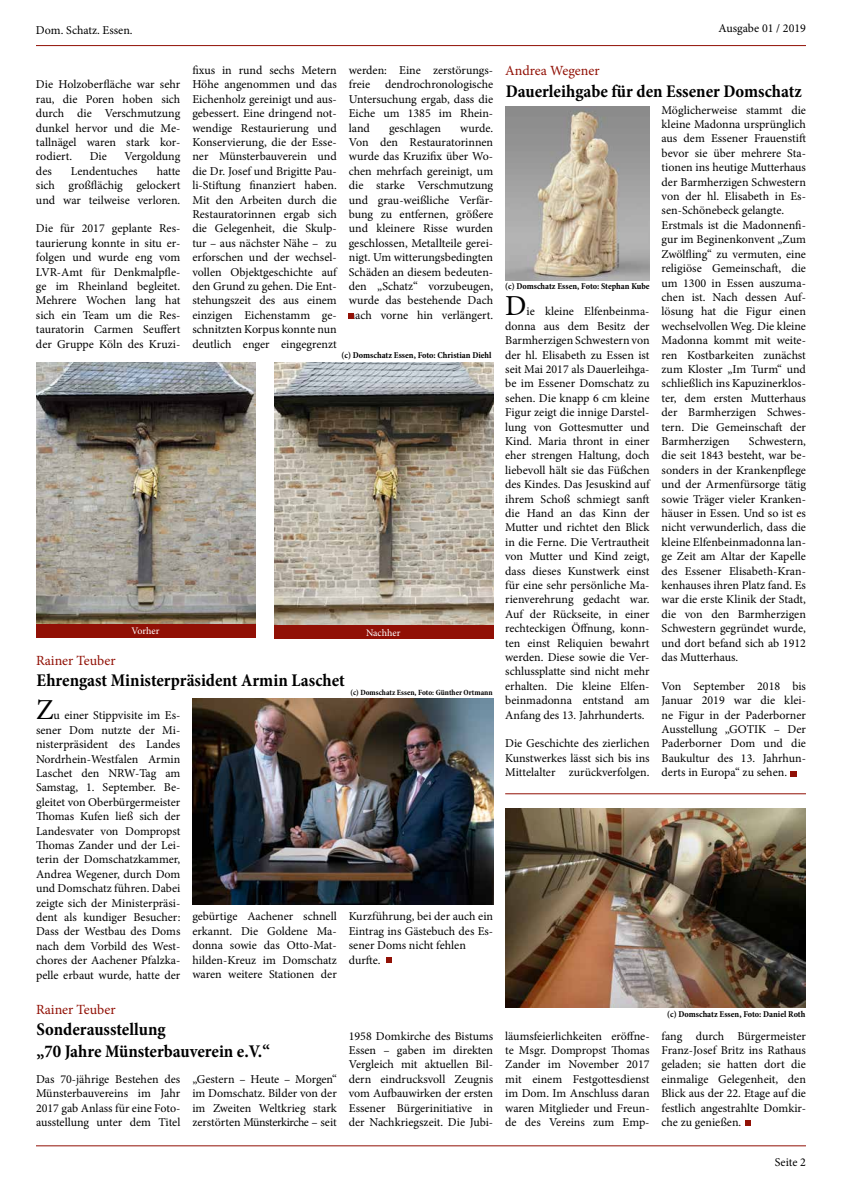
<style>
.page{position:relative;width:842px;height:1191px;background:#fff}
.page>*{position:absolute;margin:0;border:0;box-sizing:border-box;transform-origin:0 0}
.t1{font:29px "Minion Pro";color:#000}
.t2{font:700 condensed 18px/21.6px "Minion Pro";color:#000}
.t3{font:14px "Minion Pro";color:#911005}
.t4{font:12px/14.4px "Minion Pro";color:#000;text-align:justify}
.t5{font:10px "Minion Pro";letter-spacing:-.005em;color:#fff}
.t6{font:700 condensed 9px "Minion Pro";color:#000}
.t7{font:700 condensed 8px "Minion Pro";color:#000}
</style>
<div class="page">
<hr style="left:36px;top:45px;width:770px;height:1px;background:#911005">
<hr style="left:36px;top:1145px;width:770px;height:1px;background:#911005">
<img style="left:36px;top:362px;width:219px;height:263px">
<img style="left:274px;top:362px;width:219px;height:264px">
<div style="left:274px;top:626px;width:219px;height:13px;background:#911005"></div>
<div style="left:36px;top:625px;width:219px;height:13px;background:#911005"></div>
<img style="left:505px;top:107px;width:145px;height:174px">
<hr style="left:505px;top:793px;width:301px;height:1px;background:#911005">
<img style="left:192px;top:698px;width:301px;height:206px">
<img style="left:505px;top:808px;width:301px;height:199px">
<svg style="left:349px;top:314px;width:5px;height:5px"></svg>
<svg style="left:791px;top:771px;width:5px;height:5px"></svg>
<svg style="left:387px;top:958px;width:5px;height:5px"></svg>
<svg style="left:746px;top:1120px;width:5px;height:5px"></svg>
<p class="t4" style="left:36px;top:23px;width:98px">Dom. Schatz. Essen.</p>
<p class="t4" style="left:719px;top:21px;width:89px">Ausgabe 01 / 2019</p>
<p class="t4" style="left:36px;top:77px;width:146px">Die Holzoberfläche war sehr rau, die Poren hoben sich durch die Verschmutzung dunkel hervor und die Me&shy;tallnägel waren stark kor&shy;rodiert.</p>
<p class="t4" style="left:90px;top:149px;width:19px">Die</p>
<p class="t4" style="left:124px;top:149px;width:57px">Vergoldung</p>
<p class="t4" style="left:36px;top:164px;width:146px;text-indent:121px">hatte sich großflächig gelockert und war teilweise verloren.</p>
<p class="t4" style="left:36px;top:221px;width:146px">Die für 2017 geplante Res&shy;taurierung konnte in situ er&shy;folgen und wurde eng vom LVR-Amt für Denkmalpfle&shy;ge im Rheinland begleitet.<br>Mehrere Wochen lang hat sich ein Team um die Res&shy;tauratorin Carmen Seuffert der Gruppe Köln des Kruzi-</p>
<p class="t4" style="left:36px;top:164px;width:17px">des</p>
<p class="t4" style="left:71px;top:164px;width:68px">Lendentuches</p>
<p class="t4" style="left:192px;top:63px;width:146px">fixus in rund sechs Metern Höhe angenommen und das Eichenholz gereinigt und aus&shy;gebessert. Eine dringend not&shy;wendige Restaurierung und Konservierung, die der Esse&shy;ner Münsterbauverein und die Dr. Josef und Brigitte Pau&shy;li-Stiftung finanziert haben.<br>Mit den Arbeiten durch die Restauratorinnen ergab sich die Gelegenheit, die Skulp&shy;tur – aus nächster Nähe – zu erforschen und der wechsel&shy;vollen Objektgeschichte auf den Grund zu gehen. Die Ent&shy;stehungszeit des aus einem einzigen Eichenstamm ge&shy;schnitzten Korpus konnte nun deutlich enger eingegrenzt</p>
<p class="t4" style="left:349px;top:63px;width:146px">werden: Eine zerstörungs&shy;freie dendrochronologische Untersuchung ergab, dass die Eiche um 1385 im Rhein&shy;land</p>
<p class="t4" style="left:349px;top:121px;width:146px;text-indent:111px">wurde.<br>Von den Restauratorinnen wurde das Kruzifix über Wo&shy;chen mehrfach gereinigt, um die starke Verschmutzung und grau-weißliche Verfär&shy;bung zu entfernen, größere und kleinere Risse wurden geschlossen, Metallteile gerei&shy;nigt. Um witterungsbedingten Schäden an diesem bedeuten&shy;den „Schatz“ vorzubeugen, wurde das bestehende Dach nach vorne hin verlängert.</p>
<p class="t4" style="left:389px;top:121px;width:54px">geschlagen</p>
<p class="t6" style="left:342px;top:349px;width:151px">(c) Domschatz Essen, Foto: Christian Diehl</p>
<p class="t5" style="left:132px;top:624px;width:29px">Vorher</p>
<p class="t5" style="left:366px;top:626px;width:36px">Nachher</p>
<p class="t3" style="left:36px;top:650px;width:81px">Rainer Teuber</p>
<h1 class="t1" style="left:36px;top:690px;width:19px">Z</h1>
<h2 class="t2" style="left:36px;top:669px;width:310px">Ehrengast Ministerpräsident Armin Laschet</h2>
<p class="t7" style="left:350px;top:687px;width:144px">(c) Domschatz Essen, Foto: Günther Ortmann</p>
<p class="t4" style="left:36px;top:708px;width:146px;text-indent:17px">u einer Stippvisite im Es&shy;sener Dom nutzte der Mi&shy;nisterpräsident des Landes Nordrhein-Westfalen Armin Laschet den NRW-Tag am Samstag, 1. September. Be&shy;gleitet von Oberbürgermeister Thomas Kufen ließ sich der Landesvater von Dompropst Thomas Zander und der Lei&shy;terin der Domschatzkammer, Andrea Wegener, durch Dom und Domschatz führen. Dabei zeigte sich der Ministerpräsi&shy;dent als kundiger Besucher:<br>Dass der Westbau des Doms nach dem Vorbild des West&shy;chores der Aachener Pfalzka&shy;pelle erbaut wurde, hatte der</p>
<p class="t4" style="left:192px;top:909px;width:146px">gebürtige Aachener schnell erkannt. Die Goldene Ma&shy;donna sowie das Otto-Mat&shy;hilden-Kreuz im Domschatz waren weitere Stationen der</p>
<p class="t4" style="left:349px;top:909px;width:146px;text-align:left">Kurzführung, bei der auch ein<br>Eintrag ins Gästebuch des Es&shy;sener Doms nicht fehlen durfte.</p>
<p class="t3" style="left:36px;top:1000px;width:81px">Rainer Teuber</p>
<p class="t3" style="left:505px;top:62px;width:96px">Andrea Wegener</p>
<h2 class="t2" style="left:506px;top:80px;width:298px">Dauerleihgabe für den Essener Domschatz</h2>
<p class="t6" style="left:505px;top:280px;width:146px">(c) Domschatz Essen, Foto: Stephan Kube</p>
<h1 class="t1" style="left:505px;top:286px;width:23px">D</h1>
<p class="t4" style="left:505px;top:304px;width:146px;text-indent:21px">ie kleine Elfenbeinma&shy;donna aus dem Besitz der Barmherzigen Schwestern von der hl. Elisabeth zu Essen ist seit Mai 2017 als Dauerleihga&shy;be im Essener Domschatz zu sehen. Die knapp 6 cm kleine Figur zeigt die innige Darstel&shy;lung von Gottesmutter und Kind. Maria thront in einer eher strengen Haltung, doch liebevoll hält sie das Füßchen des Kindes. Das Jesuskind auf ihrem Schoß schmiegt sanft die Hand an das Kinn der Mutter und richtet den Blick in die Ferne. Die Vertrautheit von Mutter und Kind zeigt, dass dieses Kunstwerk einst für eine sehr persönliche Ma&shy;rienverehrung gedacht war.<br>Auf der Rückseite, in einer rechteckigen Öffnung, konn&shy;ten einst Reliquien bewahrt werden. Diese sowie die Ver&shy;schlussplatte sind nicht mehr erhalten. Die kleine Elfen&shy;beinmadonna entstand am Anfang des 13. Jahrhunderts.</p>
<p class="t4" style="left:505px;top:736px;width:146px">Die Geschichte des zierlichen Kunstwerkes lässt sich bis ins Mittelalter zurückverfolgen.</p>
<p class="t4" style="left:662px;top:103px;width:146px;text-align:left">Möglicherweise stammt die kleine Madonna ursprünglich aus dem Essener Frauenstift bevor sie über mehrere Sta&shy;tionen ins heutige Mutterhaus der Barmherzigen Schwestern von der hl. Elisabeth in Es&shy;sen-Schönebeck gelangte.<br>Erstmals ist die Madonnenfi&shy;gur im Beginenkonvent „Zum<br>Zwölfling“ zu vermuten, eine religiöse Gemeinschaft, die um 1300 in Essen auszuma&shy;chen ist. Nach dessen Auf&shy;lösung hat die Figur einen wechselvollen Weg. Die kleine<br>Madonna kommt mit weite&shy;ren Kostbarkeiten zunächst zum Kloster „Im Turm“ und schließlich ins Kapuzinerklos&shy;ter, dem ersten Mutterhaus der Barmherzigen Schwes&shy;tern. Die Gemeinschaft der<br>Barmherzigen</p>
<p class="t4" style="left:662px;top:434px;width:146px;text-indent:87px">Schwestern, die seit 1843 besteht, war be&shy;sonders in der Krankenpflege und der Armenfürsorge tätig sowie Träger vieler Kranken&shy;häuser in Essen. Und so ist es nicht verwunderlich, dass die kleine Elfenbeinmadonna lan&shy;ge Zeit am Altar der Kapelle des Essener Elisabeth-Kran&shy;kenhauses ihren Platz fand. Es war die erste Klinik der Stadt, die von den Barmherzigen Schwestern gegründet wurde, und dort befand sich ab 1912 das Mutterhaus.</p>
<p class="t4" style="left:662px;top:679px;width:146px">Von September 2018 bis Januar 2019 war die klei&shy;ne Figur in der Paderborner Ausstellung „GOTIK – Der Paderborner Dom und die Baukultur des 13. Jahrhun&shy;derts in Europa“ zu sehen.</p>
<p class="t6" style="left:667px;top:1007px;width:140px">(c) Domschatz Essen, Foto: Daniel Roth</p>
<h2 class="t2" style="left:36px;top:1018px;width:235px">Sonderausstellung<br>„70 Jahre Münsterbauverein e.V.“</h2>
<p class="t4" style="left:36px;top:1071px;width:146px">Das 70-jährige Bestehen des Münsterbauvereins im Jahr 2017 gab Anlass für eine Foto&shy;ausstellung unter dem Titel</p>
<p class="t4" style="left:192px;top:1071px;width:146px">„Gestern – Heute – Morgen“ im Domschatz. Bilder von der im Zweiten Weltkrieg stark zerstörten Münsterkirche – seit</p>
<p class="t4" style="left:349px;top:1028px;width:146px">1958 Domkirche des Bistums Essen – gaben im direkten Vergleich mit aktuellen Bil&shy;dern eindrucksvoll Zeugnis vom Aufbauwirken der ersten Essener Bürgerinitiative in der Nachkriegszeit. Die Jubi-</p>
<p class="t4" style="left:505px;top:1028px;width:146px">läumsfeierlichkeiten eröffne&shy;te Msgr. Dompropst Thomas Zander im November 2017 mit einem Festgottesdienst im Dom. Im Anschluss daran waren Mitglieder und Freun&shy;de des Vereins zum Emp-</p>
<p class="t4" style="left:662px;top:1028px;width:146px">fang durch Bürgermeister Franz-Josef Britz ins Rathaus geladen; sie hatten dort die einmalige Gelegenheit, den Blick aus der 22. Etage auf die festlich angestrahlte Domkir&shy;che zu genießen.</p>
<p class="t4" style="left:775px;top:1154px;width:33px">Seite 2</p>
</div>
